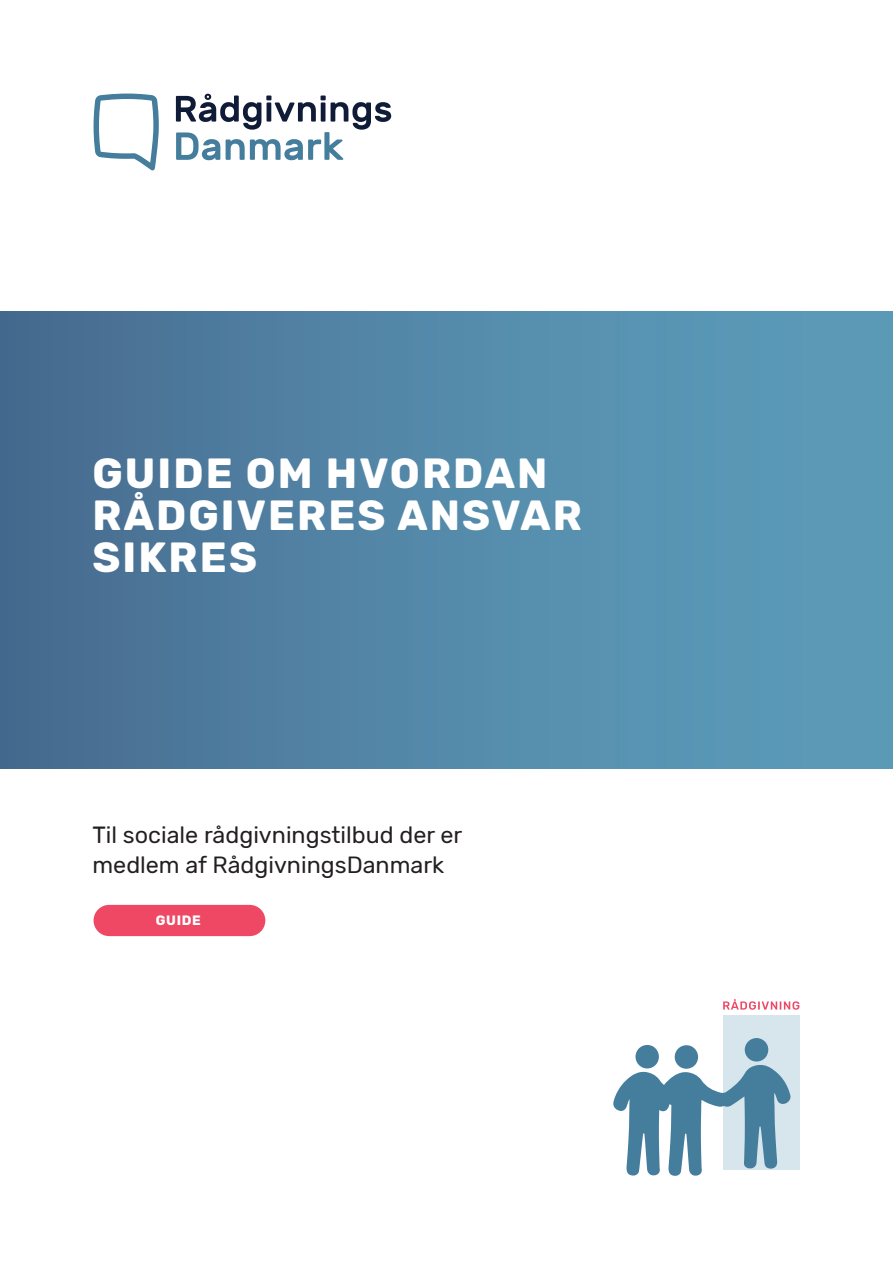
<style>
.page{position:relative;width:893px;height:1263px;background:#fff}
.page>*{position:absolute;margin:0;border:0;box-sizing:border-box;transform-origin:0 0}
.Niveau_1___Rubrikker{font:700 42px/42px "Rubik";letter-spacing:.05em;color:#fff}
.Brødtekst{font:23.4px/30px "Rubik";color:#231f20}
.Brødtekst-2{font:700 13.5px "Rubik";letter-spacing:.05em;color:#fff}
</style>
<div class="page">
<svg style="left:176px;top:94px;width:215px;height:66px"></svg>
<svg style="left:94px;top:94px;width:65px;height:76px"></svg>
<div style="left:0;top:311px;width:893px;height:457px;background:linear-gradient(to right,#486d91,#5ea1be)"></div>
<div style="left:723px;top:1015px;width:76px;height:154px;background:#d7e5ec"></div>
<div style="left:745px;top:1038px;width:23px;height:23px;background:#457d9c;border-radius:50%"></div>
<div style="left:675px;top:1045px;width:23px;height:24px;background:#457d9c;border-radius:50%"></div>
<svg style="left:723px;top:999px;width:76px;height:11px"></svg>
<svg style="left:613px;top:1064px;width:178px;height:112px"></svg>
<div style="left:635px;top:1045px;width:24px;height:23px;background:#457d9c;border-radius:50%"></div>
<div style="left:94px;top:905px;width:171px;height:31px;background:#ee4865;border-radius:16px"></div>
<p class="Niveau_1___Rubrikker" style="left:92px;top:454px;width:491px">GUIDE OM HVORDAN<br>RÅDGIVERES ANSVAR<br>SIKRES</p>
<p class="Brødtekst" style="left:92px;top:821px;width:371px">Til sociale rådgivningstilbud der er medlem af RådgivningsDanmark</p>
<p class="Brødtekst-2" style="left:156px;top:913px;width:47px">GUIDE</p>
</div>
